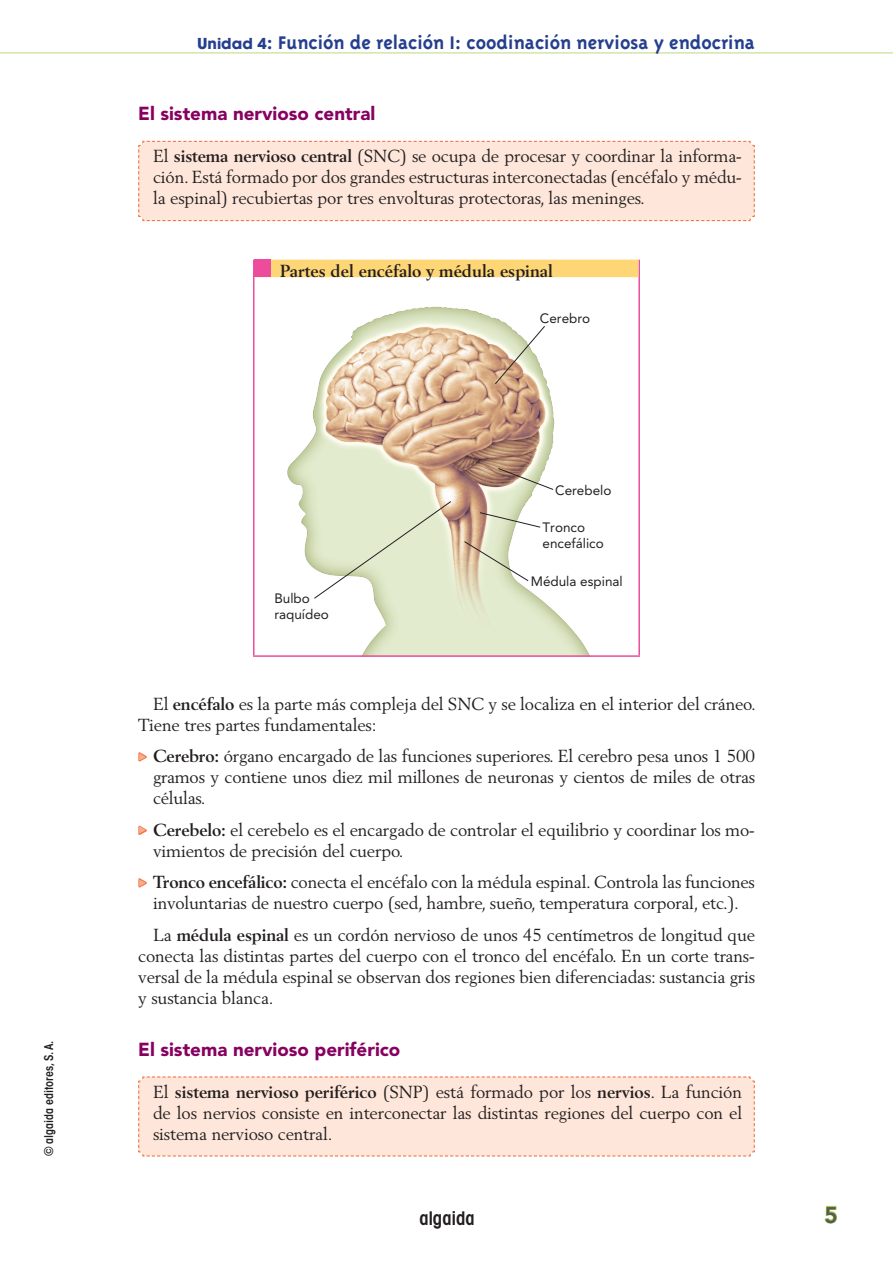
<style>
.page{position:relative;width:893px;height:1263px;background:#fff}
.page>*{position:absolute;margin:0;border:0;box-sizing:border-box;transform-origin:0 0}
.t1{font:800 22.5px "Avenir LT Std";color:#57585a}
.t2{font:700 21px "Triplex";color:#253f8e}
.t3{font:600 condensed 18.9px "Avant Garde";color:#231f20}
.t4{font:900 18.75px "Avenir LT Std";color:#870160}
.t5{font:17.25px/21px "Berling LT Std";letter-spacing:-.01em;color:#231f20;text-align:justify}
.t6{font:700 17.25px "Berling LT Std";color:#231f20}
.t7{font:13.5px/16.2px "Avenir LT Std";color:#231f20}
.t8{font:600 condensed 12px "ITC Avant Garde Std";color:#231f20}
.s1{font-family:"Avant Garde";font-size:15px}
.s2{font-weight:700}
.s3{font-family:"FF Dingbests";font-size:15px;color:#f9af8d}
</style>
<div class="page">
<svg style="left:824px;top:1205px;width:13px;height:19px"></svg>
<hr style="left:0;top:53px;width:893px;height:1px;background:#b9d87e">
<div style="left:138px;top:1076px;width:617px;height:81px;background:#fee7da"></div>
<div style="left:138px;top:140px;width:617px;height:82px;background:#fee7da"></div>
<svg style="left:138px;top:752px;width:9px;height:10px"></svg>
<svg style="left:138px;top:825px;width:9px;height:10px"></svg>
<svg style="left:138px;top:878px;width:9px;height:10px"></svg>
<img style="left:287px;top:306px;width:303px;height:349px">
<hr style="left:253px;top:260px;width:1px;height:395px;background:#ed4c9c">
<hr style="left:638px;top:260px;width:2px;height:395px;background:#ed4c9c">
<hr style="left:253px;top:655px;width:387px;height:2px;background:#ed4c9c">
<div style="left:254px;top:260px;width:384px;height:17px;background:#fed676"></div>
<div style="left:254px;top:260px;width:17px;height:17px;background:#ed4c9c"></div>
<svg style="left:479px;top:512px;width:62px;height:16px"></svg>
<svg style="left:494px;top:325px;width:52px;height:60px"></svg>
<svg style="left:497px;top:467px;width:57px;height:23px"></svg>
<svg style="left:463px;top:541px;width:66px;height:41px"></svg>
<svg style="left:313px;top:500px;width:139px;height:99px;background:#e1e8cd"></svg>
<p class="t8" style="left:41px;top:1156px;width:117px;rotate:-90deg">© algaida editores, S. A.</p>
<p class="t2" style="left:197px;top:30px;width:559px"><span class="s1">Unidad 4</span>: Función de relación I: coodinación nerviosa y endocrina</p>
<p class="t4" style="left:138px;top:103px;width:239px">El sistema nervioso central</p>
<p class="t5" style="left:153px;top:146px;width:590px">El <span class="s2">sistema nervioso central</span> (SNC) se ocupa de procesar y coordinar la informa&shy;ción. Está formado por dos grandes estructuras interconectadas (encéfalo y médu&shy;la espinal) recubiertas por tres envolturas protectoras, las meninges.</p>
<p class="t6" style="left:280px;top:261px;width:274px">Partes del encéfalo y médula espinal</p>
<p class="t7" style="left:540px;top:310px;width:52px">Cerebro</p>
<p class="t7" style="left:555px;top:482px;width:58px">Cerebelo</p>
<p class="t7" style="left:542px;top:519px;width:63px">Tronco encefálico</p>
<p class="t7" style="left:274px;top:590px;width:56px">Bulbo raquídeo</p>
<p class="t7" style="left:531px;top:573px;width:94px">Médula espinal</p>
<p class="t5" style="left:138px;top:693px;width:619px;text-indent:15px">El <span class="s2">encéfalo</span> es la parte más compleja del SNC y se localiza en el interior del cráneo.<br>Tiene tres partes fundamentales:</p>
<p class="t5" style="left:153px;top:746px;width:604px;text-indent:-15px"><span class="s3">&gt;</span> <span class="s2">Cerebro:</span> órgano encargado de las funciones superiores. El cerebro pesa unos 1 500 gramos y contiene unos diez mil millones de neuronas y cientos de miles de otras células.</p>
<p class="t5" style="left:153px;top:819px;width:603px;text-indent:-15px"><span class="s3">&gt;</span> <span class="s2">Cerebelo:</span> el cerebelo es el encargado de controlar el equilibrio y coordinar los mo&shy;vimientos de precisión del cuerpo.</p>
<p class="t5" style="left:138px;top:872px;width:618px;text-align:center"><span class="s3">&gt;</span> <span class="s2">Tronco encefálico:</span> conecta el encéfalo con la médula espinal. Controla las funciones involuntarias de nuestro cuerpo (sed, hambre, sueño, temperatura corporal, etc.).</p>
<p class="t5" style="left:138px;top:924px;width:618px;text-indent:15px">La <span class="s2">médula espinal</span> es un cordón nervioso de unos 45 centímetros de longitud que conecta las distintas partes del cuerpo con el tronco del encéfalo. En un corte trans&shy;versal de la médula espinal se observan dos regiones bien diferenciadas: sustancia gris y sustancia blanca.</p>
<p class="t4" style="left:138px;top:1038px;width:264px">El sistema nervioso periférico</p>
<p class="t5" style="left:153px;top:1081px;width:591px">El <span class="s2">sistema nervioso periférico</span> (SNP) está formado por los <span class="s2">nervios</span>. La función de los nervios consiste en interconectar las distintas regiones del cuerpo con el sistema nervioso central.</p>
<p class="t3" style="left:419px;top:1206px;width:57px">algaida</p>
<h1 class="t1" style="left:824px;top:1201px;width:15px">5</h1>
</div>
